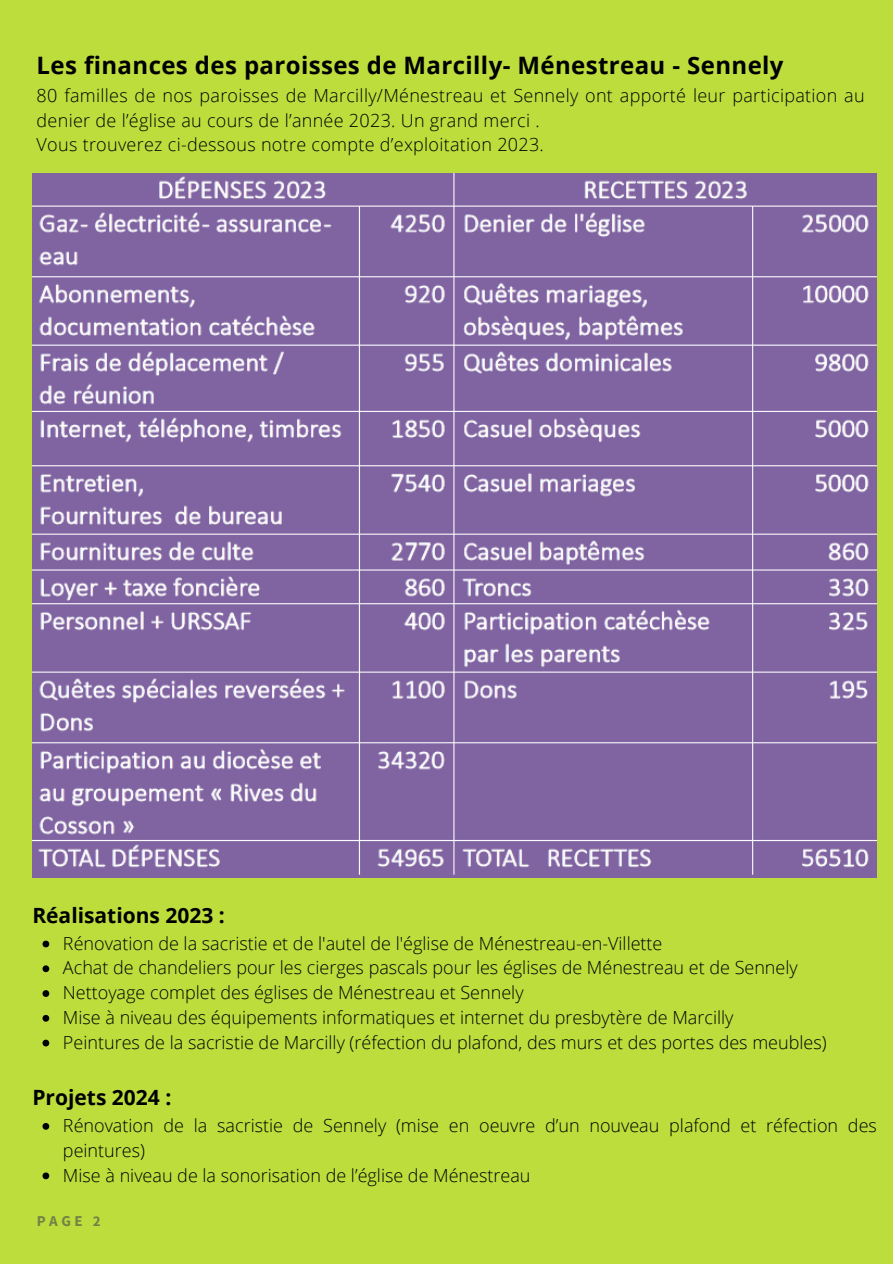
<style>
.page{position:relative;width:893px;height:1264px;background:#fff}
.page>*{position:absolute;margin:0;border:0;box-sizing:border-box;transform-origin:0 0}
.t1{font:700 24px "Open Sans";letter-spacing:.015em;color:#000}
.t2{font:700 21px "Open Sans";color:#000}
.t3{font:300 18px/24.8px "Open Sans";color:#000}
.t4{font:700 15px "Source Sans Pro";color:#4a4a4d}
</style>
<div class="page">
<div style="left:0;top:0;width:892px;height:1263px;background:#bddd3c"></div>
<img style="left:32px;top:173px;width:844px;height:704px">
<svg style="left:42px;top:940px;width:7px;height:7px"></svg>
<svg style="left:42px;top:965px;width:7px;height:7px"></svg>
<svg style="left:42px;top:990px;width:7px;height:6px"></svg>
<svg style="left:42px;top:1014px;width:7px;height:7px"></svg>
<svg style="left:42px;top:1039px;width:7px;height:7px"></svg>
<svg style="left:42px;top:1123px;width:7px;height:6px"></svg>
<svg style="left:42px;top:1172px;width:7px;height:7px"></svg>
<p class="t1" style="left:37px;top:48px;width:748px">Les finances des paroisses de Marcilly- Ménestreau - Sennely</p>
<p class="t3" style="left:37px;top:82px;width:829px">80 familles de nos paroisses de Marcilly/Ménestreau et Sennely ont apporté leur participation au denier de l’église au cours de l’année 2023. Un grand merci .<br>Vous trouverez ci-dessous notre compte d’exploitation 2023.</p>
<p class="t2" style="left:32px;top:900px;width:194px">Réalisations 2023 :</p>
<h1 class="t3" style="left:63px;top:930px;width:601px">Rénovation de la sacristie et de l'autel de l'église de Ménestreau-en-Villette</h1>
<p class="t3" style="left:63px;top:955px;width:736px">Achat de chandeliers pour les cierges pascals pour les églises de Ménestreau et de Sennely</p>
<p class="t3" style="left:63px;top:979px;width:462px">Nettoyage complet des églises de Ménestreau et Sennely</p>
<p class="t3" style="left:63px;top:1004px;width:672px">Mise à niveau des équipements informatiques et internet du presbytère de Marcilly</p>
<p class="t3" style="left:63px;top:1029px;width:765px">Peintures de la sacristie de Marcilly (réfection du plafond, des murs et des portes des meubles)</p>
<p class="t2" style="left:32px;top:1082px;width:140px">Projets 2024 :</p>
<h1 class="t3" style="left:63px;top:1112px;width:815px">Rénovation de la sacristie de Sennely (mise en oeuvre d’un nouveau plafond et réfection des peintures)</h1>
<p class="t3" style="left:63px;top:1162px;width:469px">Mise à niveau de la sonorisation de l’église de Ménestreau</p>
<p class="t4" style="left:37px;top:1211px;width:66px">PAGE 2</p>
</div>
